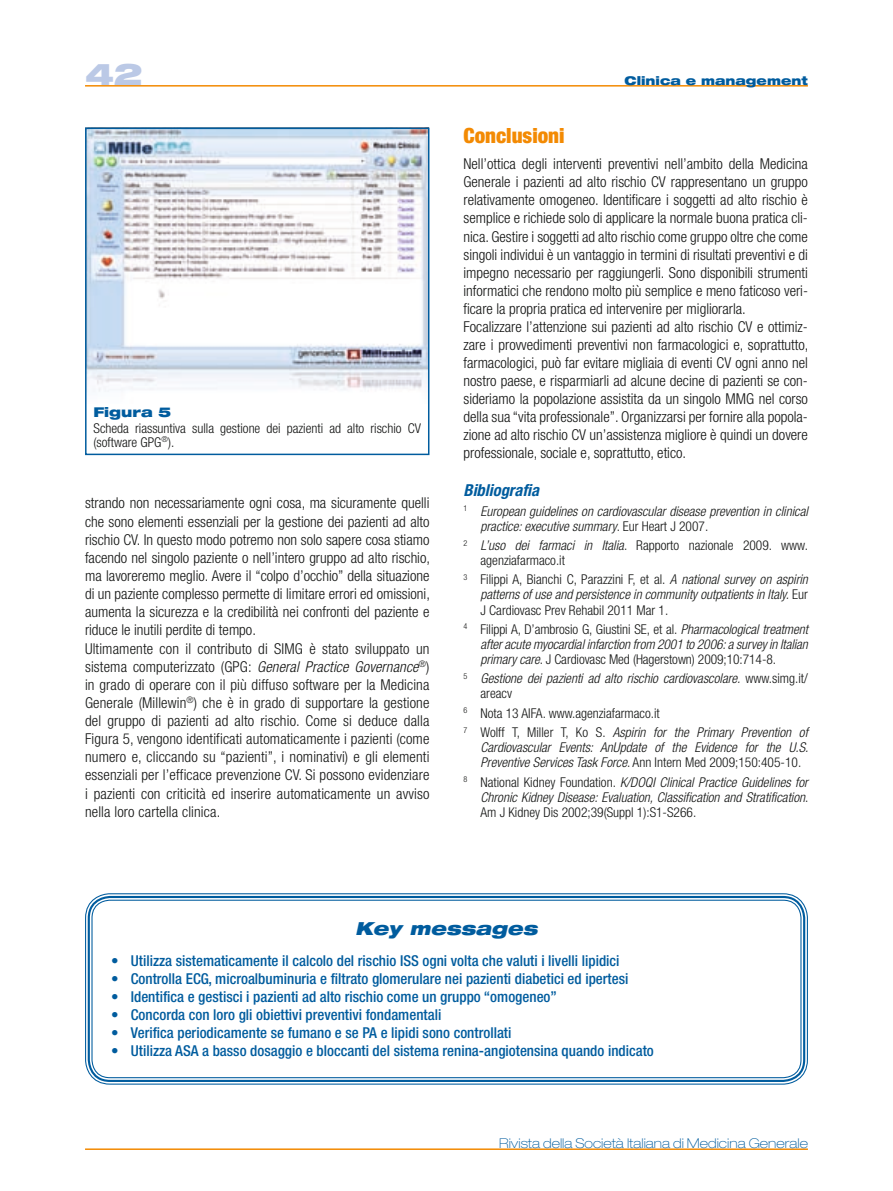
<style>
.page{position:relative;width:893px;height:1191px;background:#fff}
.page>*{position:absolute;margin:0;border:0;box-sizing:border-box;transform-origin:0 0}
.t1{font:900 expanded 30px "Helvetica Neue LT Std";color:#bbc9e6}
.t2{font:900 condensed 21px "Helvetica Neue LT Std";color:#f38a03}
.t3{font:italic 900 expanded 18px "Helvetica Neue LT Std";color:#005c9e}
.t4{font:italic 700 condensed 16.5px "Helvetica Neue LT Std";color:#005c9e}
.t5{font:300 condensed 15px/18.1px "Helvetica Neue LT Std";color:#131413}
.t6{font:500 condensed 15px "Helvetica Neue LT Std";color:#005c9e}
.t7{font:italic 300 condensed 13.5px/15px "Helvetica Neue LT Std";color:#131413}
.t8{font:300 condensed 13.5px/15px "Helvetica Neue LT Std";color:#131413}
.t9{font:100 expanded 13.5px "Helvetica Neue LT Std";color:#005c9e}
.t10{font:900 expanded 13.5px "Helvetica Neue LT Std";color:#005c9e}
.t11{font:900 expanded 12px "Helvetica Neue LT Std";color:#005c9e}
.s1{font-style:italic}
.s2{font-style:normal}
.s3{font-weight:300}
</style>
<div class="page">
<hr style="left:85px;top:85px;width:723px;height:2px;background:#f38a03">
<hr style="left:85px;top:1148px;width:723px;height:2px;background:#f38a03">
<img style="left:88px;top:131px;width:338px;height:261px">
<div style="left:85px;top:128px;width:344px;height:327px;border:2px solid #005c9e"></div>
<div style="left:85px;top:893px;width:723px;height:191px;border:8px solid #fff;border-radius:21px"></div>
<div style="left:85px;top:893px;width:723px;height:191px;border:1px solid #005c9e;border-radius:24px"></div>
<div style="left:88px;top:896px;width:717px;height:186px;border:2px solid #005c9e;border-radius:21px"></div>
<div style="left:91px;top:899px;width:710px;height:179px;border:1px solid #005c9e;border-radius:18px"></div>
<h1 class="t1" style="left:85px;top:55px;width:59px">42</h1>
<p class="t10" style="left:94px;top:404px;width:79px">Figura 5</p>
<p class="t8" style="left:94px;top:421px;width:329px;line-height:13.5px">Scheda riassuntiva sulla gestione dei pazienti ad alto rischio CV (software GPG<sup>®</sup>).</p>
<p class="t5" style="left:85px;top:494px;width:347px">strando non necessariamente ogni cosa, ma sicuramente quelli che sono elementi essenziali per la gestione dei pazienti ad alto rischio CV. In questo modo potremo non solo sapere cosa stiamo facendo nel singolo paziente o nell’intero gruppo ad alto rischio, ma lavoreremo meglio. Avere il “colpo d’occhio” della situazione di un paziente complesso permette di limitare errori ed omissioni, aumenta la sicurezza e la credibilità nei confronti del paziente e riduce le inutili perdite di tempo.<br>Ultimamente con il contributo di SIMG è stato sviluppato un sistema computerizzato (GPG: <span class="s1">General Practice Governance</span><sup>®</sup>) in grado di operare con il più diffuso software per la Medicina Generale (Millewin<sup>®</sup>) che è in grado di supportare la gestione del gruppo di pazienti ad alto rischio. Come si deduce dalla Figura 5, vengono identificati automaticamente i pazienti (come numero e, cliccando su “pazienti”, i nominativi) e gli elementi essenziali per l’efficace prevenzione CV. Si possono evidenziare i pazienti con criticità ed inserire automaticamente un avviso nella loro cartella clinica.</p>
<p class="t11" style="left:624px;top:73px;width:185px">Clinica e management</p>
<h2 class="t2" style="left:463px;top:122px;width:103px">Conclusioni</h2>
<p class="t5" style="left:463px;top:155px;width:346px">Nell’ottica degli interventi preventivi nell’ambito della Medicina Generale i pazienti ad alto rischio CV rappresentano un gruppo relativamente omogeneo. Identificare i soggetti ad alto rischio è semplice e richiede solo di applicare la normale buona pratica cli&shy;nica. Gestire i soggetti ad alto rischio come gruppo oltre che come singoli individui è un vantaggio in termini di risultati preventivi e di impegno necessario per raggiungerli. Sono disponibili strumenti informatici che rendono molto più semplice e meno faticoso veri&shy;ficare la propria pratica ed intervenire per migliorarla.<br>Focalizzare l’attenzione sui pazienti ad alto rischio CV e ottimiz&shy;zare i provvedimenti preventivi non farmacologici e, soprattutto, farmacologici, può far evitare migliaia di eventi CV ogni anno nel nostro paese, e risparmiarli ad alcune decine di pazienti se con&shy;sideriamo la popolazione assistita da un singolo MMG nel corso della sua “vita professionale”. Organizzarsi per fornire alla popola&shy;zione ad alto rischio CV un’assistenza migliore è quindi un dovere professionale, sociale e, soprattutto, etico.</p>
<p class="t4" style="left:463px;top:480px;width:77px">Bibliografia</p>
<p class="t7" style="left:480px;top:503px;width:329px;text-indent:-17px"><sup>1</sup> European guidelines on cardiovascular disease prevention in clinical practice: executive summary<span class="s2">. Eur Heart J 2007.</span></p>
<p class="t8" style="left:480px;top:537px;width:329px;text-indent:-17px"><sup>2</sup> <span class="s1">L’uso dei farmaci in Italia</span>. Rapporto nazionale 2009. www. agenziafarmaco.it</p>
<p class="t7" style="left:480px;top:572px;width:329px;text-align:justify;text-indent:-17px"><sup>3</sup> <span class="s2">Filippi A, Bianchi C, Parazzini F, et al.</span> A national survey on aspirin patterns of use and persistence in community outpatients in Italy. <span class="s2">Eur J Cardiovasc Prev Rehabil 2011 Mar 1.</span></p>
<p class="t7" style="left:480px;top:622px;width:329px;text-align:justify;text-indent:-17px"><sup>4</sup> <span class="s2">Filippi A, D’ambrosio G, Giustini SE, et al.</span> Pharmacological treatment after acute myocardial infarction from 2001 to 2006: a survey in Italian primary care<span class="s2">. J Cardiovasc Med (Hagerstown) 2009;10:714-8.</span></p>
<p class="t7" style="left:480px;top:671px;width:329px;text-indent:-17px"><sup>5</sup> Gestione dei pazienti ad alto rischio cardiovascolare. <span class="s2">www.simg.it/ areacv</span></p>
<p class="t8" style="left:463px;top:703px;width:346px;line-height:19.4px"><sup>6</sup> Nota 13 AIFA. www.agenziafarmaco.it<br><sup>7</sup> Wolff T, Miller T, Ko S. <span class="s1">Aspirin for the Primary Prevention of</span></p>
<p class="t7" style="left:480px;top:740px;width:329px">Cardiovascular Events: AnUpdate of the Evidence for the U.S.<br>Preventive Services Task Force<span class="s2">. Ann Intern Med 2009;150:405-10.</span></p>
<p class="t7" style="left:480px;top:774px;width:329px;text-align:justify;text-indent:-17px"><sup>8</sup> <span class="s2">National Kidney Foundation.</span> K/DOQI Clinical Practice Guidelines for Chronic Kidney Disease: Evaluation, Classification and Stratification<span class="s2">.<br>Am J Kidney Dis 2002;39(Suppl 1):S1-S266.</span></p>
<p class="t3" style="left:355px;top:916px;width:184px">Key messages</p>
<p class="t6" style="left:111px;top:951px;width:510px"><span class="s3">•</span> Utilizza sistematicamente il calcolo del rischio ISS ogni volta che valuti i livelli lipidici</p>
<p class="t6" style="left:111px;top:969px;width:519px"><span class="s3">•</span> Controlla ECG, microalbuminuria e filtrato glomerulare nei pazienti diabetici ed ipertesi</p>
<p class="t6" style="left:111px;top:987px;width:447px"><span class="s3">•</span> Identifica e gestisci i pazienti ad alto rischio come un gruppo “omogeneo”</p>
<p class="t6" style="left:111px;top:1005px;width:332px"><span class="s3">•</span> Concorda con loro gli obiettivi preventivi fondamentali</p>
<p class="t6" style="left:111px;top:1023px;width:402px"><span class="s3">•</span> Verifica periodicamente se fumano e se PA e lipidi sono controllati</p>
<p class="t6" style="left:111px;top:1041px;width:544px"><span class="s3">•</span> Utilizza ASA a basso dosaggio e bloccanti del sistema renina-angiotensina quando indicato</p>
<p class="t9" style="left:499px;top:1135px;width:310px">Rivista della Società Italiana di Medicina Generale</p>
</div>
